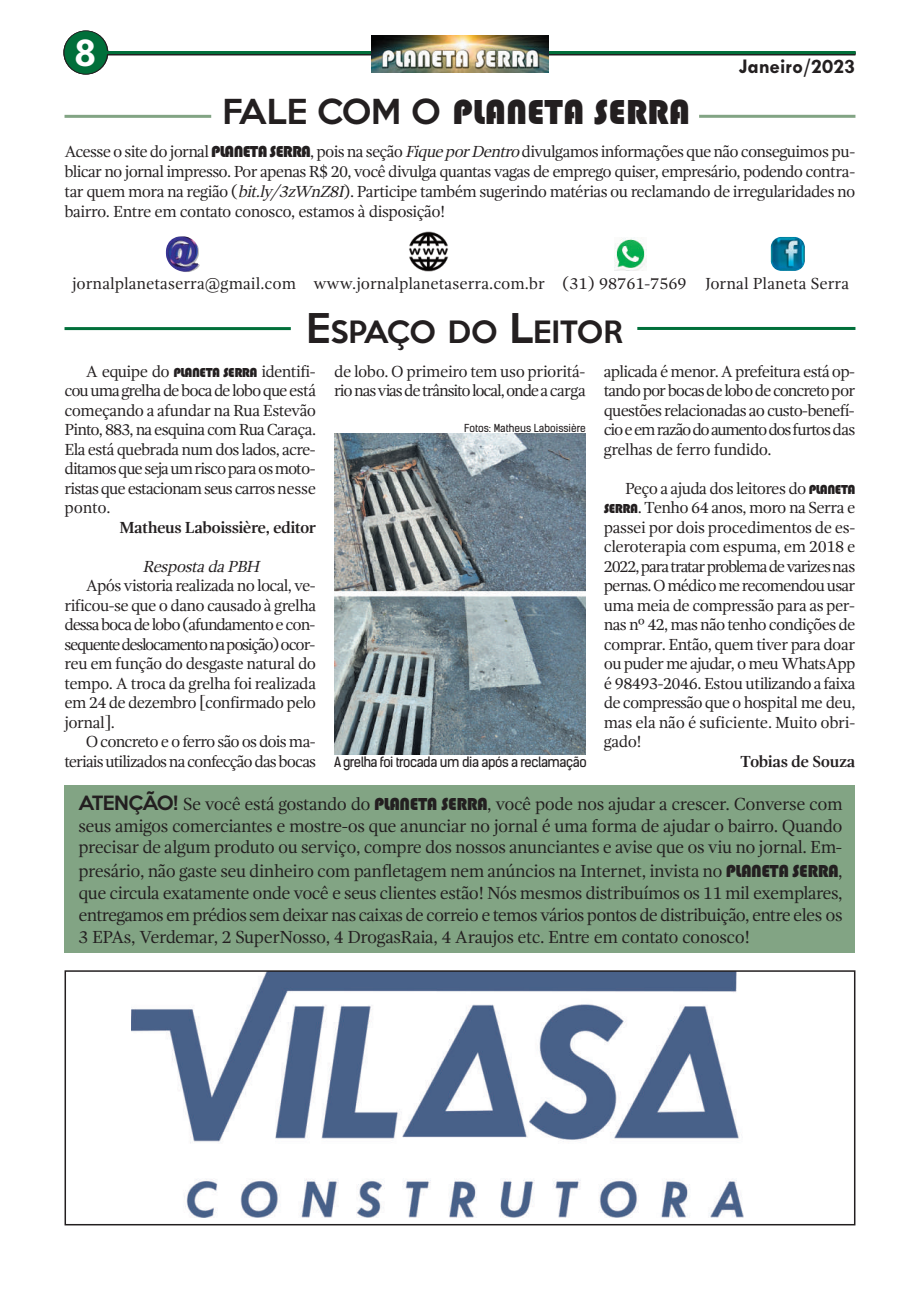
<style>
.page{position:relative;width:920px;height:1290px;background:#fff}
.page>*{position:absolute;margin:0;border:0;box-sizing:border-box;transform-origin:0 0}
.t1{font:700 37.5px "Ebrima";color:#fff}
.t2{font:36px "Bauhaus 93";color:#231f20}
.t3{font:500 28.2px "Keep Calm";color:#231f20}
.t4{font:700 21px "Tw Cen";color:#231f20}
.t5{font:18px/21.8px "Gandhi Serif";letter-spacing:-.025em;color:#231f20;text-align:justify}
.t6{font:16.5px/19.5px "Gandhi Serif";letter-spacing:-.035em;color:#231f20;text-align:justify}
.t7{font:16.5px "Gandhi Serif";color:#231f20}
.t8{font:16.5px/19.5px "Gandhi Serif";letter-spacing:-.06em;color:#231f20;text-align:right}
.t9{font:700 16.5px "Gandhi Serif";letter-spacing:-.03em;color:#231f20}
.t10{font:italic 16.5px "Gandhi Serif";color:#231f20}
.t11{font:13.5px "Kelson Sans";letter-spacing:-.035em;color:#231f20}
.t12{font:10.5px "Kelson Sans";color:#231f20}
.s1{font-family:"Keep Calm";font-weight:500;font-size:31.5px}
.s2{font-family:"Bauhaus 93"}
.s3{font-style:italic}
.s4{font-size:37.5px}
.s5{font-family:"Bauhaus 93";font-size:13.5px}
.s6{font-family:"Keep Calm";font-weight:500}
</style>
<div class="page">
<hr style="left:65px;top:115px;width:146px;height:3px;background:#82a484">
<svg style="left:63px;top:31px;width:45px;height:44px"></svg>
<hr style="left:98px;top:52px;width:757px;height:3px;background:#231f20">
<hr style="left:94px;top:51px;width:761px;height:3px;background:#016f3a">
<div style="left:65px;top:31px;width:42px;height:43px;background:#016f3a;border-radius:50%"></div>
<img style="left:372px;top:35px;width:176px;height:38px">
<img style="left:132px;top:973px;width:612px;height:245px">
<div style="left:65px;top:970px;width:790px;height:255px;border:2px solid #231f20"></div>
<img style="left:166px;top:236px;width:34px;height:36px">
<img style="left:771px;top:237px;width:34px;height:34px;border-radius:9px">
<img style="left:614px;top:238px;width:32px;height:32px">
<img style="left:409px;top:231px;width:40px;height:41px">
<div style="left:65px;top:785px;width:790px;height:167px;background:#82a484"></div>
<hr style="left:699px;top:115px;width:156px;height:3px;background:#82a484">
<hr style="left:65px;top:327px;width:226px;height:3px;background:#016f3a">
<hr style="left:637px;top:327px;width:218px;height:3px;background:#016f3a">
<img style="left:334px;top:433px;width:252px;height:321px">
<h1 class="t1" style="left:75px;top:31px;width:23px">8</h1>
<h2 class="t2" style="left:222px;top:90px;width:469px"><span class="s1">FALE COM O</span> PLANETA SERRA</h2>
<p class="t4" style="left:739px;top:54px;width:118px">Janeiro/2023</p>
<p class="t6" style="left:65px;top:143px;width:792px;line-height:20px">Acesse o site do jornal <span class="s2">PLANETA SERRA</span>, pois na seção <span class="s3">FiqueporDentro</span>divulgamos informações que não conseguimos pu&shy;blicar no jornal impresso. Por apenas R$ 20, você divulga quantas vagas de emprego quiser, empresário, podendo contra&shy;tar quem mora na região (<span class="s3">bit.ly/3zWnZ8I</span>). Participe também sugerindo matérias ou reclamando de irregularidades no bairro. Entre em contato conosco, estamos à disposição!</p>
<p class="t7" style="left:72px;top:277px;width:779px">jornalplanetaserra@gmail.com www.jornalplanetaserra.com.br (31) 98761-7569 Jornal Planeta Serra</p>
<h3 class="t3" style="left:306px;top:307px;width:318px"><span class="s4">E</span>SPAÇO DO <span class="s4">L</span>EITOR</h3>
<p class="t6" style="left:334px;top:363px;width:253px">de lobo. O primeiro tem uso prioritá&shy;rionasviasdetrânsitolocal,ondeacarga</p>
<p class="t6" style="left:604px;top:363px;width:253px">aplicada é menor. A prefeitura está op&shy;tando por bocas de lobo de concreto por questões relacionadas ao custo-benefí&shy;cioeemrazãodoaumentodosfurtos das grelhas de ferro fundido.</p>
<p class="t6" style="left:604px;top:480px;width:253px;text-indent:21px">Peço a ajuda dos leitores do <span class="s5">PLANETA SERRA</span>. Tenho 64 anos, moro na Serra e passei por dois procedimentos de es&shy;cleroterapia com espuma, em 2018 e 2022,paratratarproblemadevarizesnas pernas. O médico me recomendou usar uma meia de compressão para as per&shy;nas nº 42, mas não tenho condições de comprar. Então, quem tiver para doar ou puder me ajudar, o meu WhatsApp é 98493-2046. Estou utilizandoa faixa de compressão que o hospital me deu, mas ela não é suficiente. Muito obri&shy;gado!</p>
<p class="t9" style="left:740px;top:754px;width:117px">Tobias de Souza</p>
<p class="t5" style="left:79px;top:794px;width:766px"><span class="s6">ATENÇÃO!</span> Se você está gostando do <span class="s2">PLANETA SERRA</span>, você pode nos ajudar a crescer. Converse com seus amigos comerciantes e mostre-os que anunciar no jornal é uma forma de ajudar o bairro. Quando precisar de algum produto ou serviço, compre dos nossos anunciantes e avise que os viu no jornal. Em-</p>
<p class="t5" style="left:79px;top:862px;width:766px">presário, não gaste seu dinheiro com panfletagem nem anúncios na Internet, invista no <span class="s2">PLANETA SERRA</span>, que circula exatamente onde você e seus clientes estão! Nós mesmos distribuímos os 11 mil exemplares, entregamos em prédios sem deixar nas caixas de correio e temos vários pontos de distribuição, entre eles os 3 EPAs, Verdemar, 2 SuperNosso, 4 DrogasRaia, 4 Araujos etc. Entre em contato conosco!</p>
<p class="t6" style="left:65px;top:363px;width:253px;text-indent:21px">A equipe do <span class="s5">PLANETA SERRA</span> identifi&shy;cou uma grelha de boca de lobo que está começando a afundar na Rua Estevão Pinto, 883, na esquina com Rua Caraça.<br>Ela está quebrada num dos lados, acre&shy;ditamosquesejaumriscoparaosmoto&shy;ristas que estacionam seus carros nesse ponto.</p>
<p class="t9" style="left:119px;top:520px;width:198px">Matheus Laboissière, editor</p>
<p class="t10" style="left:142px;top:559px;width:122px">Resposta da PBH</p>
<p class="t6" style="left:65px;top:577px;width:253px;text-indent:21px">Após vistoria realizada no local, ve&shy;rificou-se que o dano causado à grelha dessabocadelobo(afundamentoecon&shy;sequentedeslocamentonaposição)ocor&shy;reu em função do desgaste natural do tempo. A troca da grelha foi realizada em 24 de dezembro [confirmado pelo jornal].</p>
<p class="t8" style="left:65px;top:733px;width:253px">O concreto e o ferro são os dois ma&shy;teriais utilizados na confecção das bocas</p>
<p class="t12" style="left:464px;top:424px;width:123px">Fotos: Matheus Laboissière</p>
<p class="t11" style="left:334px;top:757px;width:254px">A grelha foi trocada um dia após a reclamação</p>
</div>
